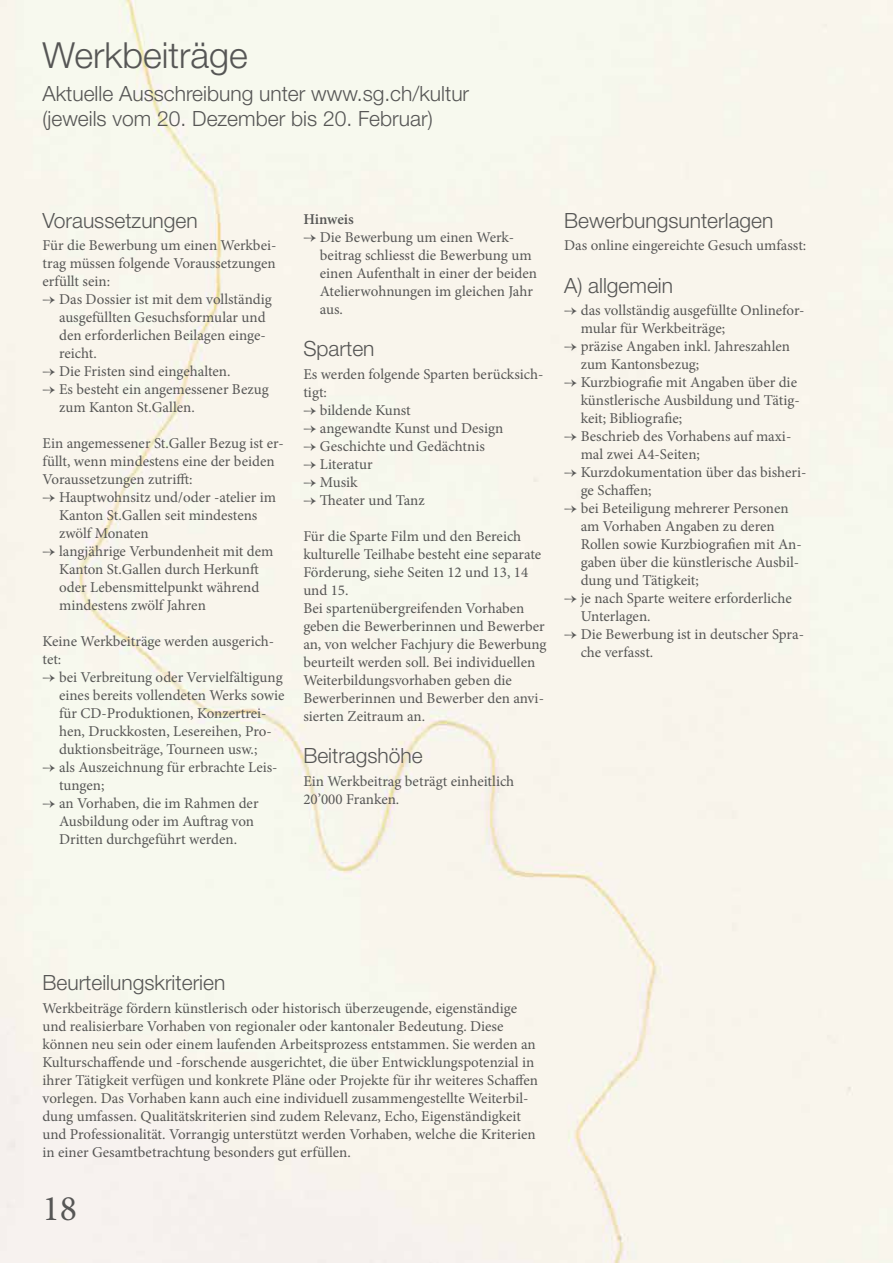
<style>
.page{position:relative;width:893px;height:1263px;background:#f9f5ec}
.page>*{position:absolute;margin:0;border:0;box-sizing:border-box;transform-origin:0 0}
.t1{font:300 36px "Helvetica Neue LT Std";color:#565655}
.t2{font:36px "Minion Pro";color:#565655}
.t3{font:300 21px/24.8px "Helvetica Neue LT Std";color:#565655}
.t4{font:15px/18px "Minion Pro";color:#565655}
.t5{font:600 15px "Minion Pro";letter-spacing:-.005em;color:#565655}
</style>
<div class="page">
<h1 class="t1" style="left:43px;top:33px;width:207px">Werkbeiträge</h1>
<h2 class="t3" style="left:43px;top:81px;width:428px">Aktuelle Ausschreibung unter www.sg.ch/kultur (jeweils vom 20. Dezember bis 20. Februar)</h2>
<h2 class="t3" style="left:43px;top:207px;width:157px">Voraussetzungen</h2>
<p class="t4" style="left:43px;top:236px;width:235px;text-align:justify">Für die Bewerbung um einen Werkbei&shy;trag müssen folgende Voraussetzungen erfüllt sein:</p>
<p class="t4" style="left:59px;top:290px;width:214px;text-indent:-17px">→ Das Dossier ist mit dem vollständig ausgefüllten Gesuchsformular und den erforderlichen Beilagen einge&shy;reicht.</p>
<p class="t4" style="left:43px;top:362px;width:190px">→ Die Fristen sind eingehalten.</p>
<p class="t4" style="left:59px;top:380px;width:211px;text-indent:-17px">→ Es besteht ein angemessener Bezug zum Kanton St.Gallen.</p>
<p class="t4" style="left:43px;top:434px;width:243px">Ein angemessener St.Galler Bezug ist er&shy;füllt, wenn mindestens eine der beiden<br>Voraussetzungen zutrifft:</p>
<p class="t4" style="left:59px;top:488px;width:218px;text-indent:-17px">→ Hauptwohnsitz und/oder -atelier im<br>Kanton St.Gallen seit mindestens zwölf Monaten</p>
<p class="t4" style="left:59px;top:542px;width:216px;text-indent:-17px">→ langjährige Verbundenheit mit dem<br>Kanton St.Gallen durch Herkunft oder Lebensmittelpunkt während mindestens zwölf Jahren</p>
<p class="t4" style="left:43px;top:632px;width:233px">Keine Werkbeiträge werden ausgerich&shy;tet:</p>
<p class="t4" style="left:59px;top:668px;width:227px;text-indent:-17px">→ bei Verbreitung oder Vervielfältigung eines bereits vollendeten Werks sowie für CD-Produktionen, Konzertrei&shy;hen, Druckkosten, Lesereihen, Pro&shy;duktionsbeiträge, Tourneen usw.;</p>
<p class="t4" style="left:59px;top:758px;width:220px;text-indent:-17px">→ als Auszeichnung für erbrachte Leis&shy;tungen;</p>
<p class="t4" style="left:59px;top:794px;width:201px;text-indent:-17px">→ an Vorhaben, die im Rahmen der<br>Ausbildung oder im Auftrag von<br>Dritten durchgeführt werden.</p>
<p class="t5" style="left:303px;top:208px;width:52px">Hinweis</p>
<p class="t4" style="left:320px;top:228px;width:219px;text-indent:-17px">→ Die Bewerbung um einen Werk&shy;beitrag schliesst die Bewerbung um einen Aufenthalt in einer der beiden<br>Atelierwohnungen im gleichen Jahr aus.</p>
<h2 class="t3" style="left:303px;top:336px;width:73px">Sparten</h2>
<p class="t4" style="left:303px;top:365px;width:242px">Es werden folgende Sparten berücksich&shy;tigt:</p>
<p class="t4" style="left:303px;top:401px;width:109px">→ bildende Kunst</p>
<p class="t4" style="left:303px;top:419px;width:201px">→ angewandte Kunst und Design</p>
<p class="t4" style="left:303px;top:437px;width:183px">→ Geschichte und Gedächtnis</p>
<p class="t4" style="left:303px;top:455px;width:71px">→ Literatur</p>
<p class="t4" style="left:303px;top:473px;width:56px">→ Musik</p>
<p class="t4" style="left:303px;top:491px;width:123px">→ Theater und Tanz</p>
<p class="t4" style="left:303px;top:527px;width:245px">Für die Sparte Film und den Bereich kulturelle Teilhabe besteht eine separate Förderung, siehe Seiten 12 und 13, 14 und 15.<br>Bei spartenübergreifenden Vorhaben geben die Bewerberinnen und Bewerber an, von welcher Fachjury die Bewerbung beurteilt werden soll. Bei individuellen Weiterbildungsvorhaben geben die Bewerberinnen und Bewerber den anvi&shy;sierten Zeitraum an.</p>
<h2 class="t3" style="left:303px;top:743px;width:121px">Beitragshöhe</h2>
<p class="t4" style="left:303px;top:772px;width:212px">Ein Werkbeitrag beträgt einheitlich<br>20’000 Franken.</p>
<h2 class="t3" style="left:564px;top:207px;width:211px">Bewerbungsunterlagen</h2>
<p class="t4" style="left:564px;top:236px;width:244px">Das online eingereichte Gesuch umfasst:</p>
<h2 class="t3" style="left:564px;top:272px;width:110px">A) allgemein</h2>
<p class="t4" style="left:581px;top:301px;width:225px;text-indent:-17px">→ das vollständig ausgefüllte Onlinefor&shy;mular für Werkbeiträge;</p>
<p class="t4" style="left:581px;top:337px;width:211px;text-indent:-17px">→ präzise Angaben inkl. Jahreszahlen zum Kantonsbezug;</p>
<p class="t4" style="left:581px;top:373px;width:221px;text-indent:-17px">→ Kurzbiografie mit Angaben über die künstlerische Ausbildung und Tätig&shy;keit; Bibliografie;</p>
<p class="t4" style="left:581px;top:427px;width:212px;text-indent:-17px">→ Beschrieb des Vorhabens auf maxi&shy;mal zwei A4-Seiten;</p>
<p class="t4" style="left:581px;top:463px;width:227px;text-indent:-17px">→ Kurzdokumentation über das bisheri&shy;ge Schaffen;</p>
<p class="t4" style="left:581px;top:499px;width:223px;text-indent:-17px">→ bei Beteiligung mehrerer Personen am Vorhaben Angaben zu deren<br>Rollen sowie Kurzbiografien mit An&shy;gaben über die künstlerische Ausbil&shy;dung und Tätigkeit;</p>
<p class="t4" style="left:581px;top:589px;width:213px;text-indent:-17px">→ je nach Sparte weitere erforderliche<br>Unterlagen.</p>
<p class="t4" style="left:581px;top:625px;width:225px;text-indent:-17px">→ Die Bewerbung ist in deutscher Spra&shy;che verfasst.</p>
<h2 class="t3" style="left:43px;top:970px;width:184px">Beurteilungskriterien</h2>
<p class="t4" style="left:43px;top:999px;width:497px">Werkbeiträge fördern künstlerisch oder historisch überzeugende, eigenständige und realisierbare Vorhaben von regionaler oder kantonaler Bedeutung. Diese können neu sein oder einem laufenden Arbeitsprozess entstammen. Sie werden an Kulturschaffende und -forschende ausgerichtet, die über Entwicklungspotenzial in ihrer Tätigkeit verfügen und konkrete Pläne oder Projekte für ihr weiteres Schaffen vorlegen. Das Vorhaben kann auch eine individuell zusammengestellte Weiterbil&shy;dung umfassen. Qualitätskriterien sind zudem Relevanz, Echo, Eigenständigkeit und Professionalität. Vorrangig unterstützt werden Vorhaben, welche die Kriterien in einer Gesamtbetrachtung besonders gut erfüllen.</p>
<h1 class="t2" style="left:43px;top:1185px;width:36px">18</h1>
</div>
